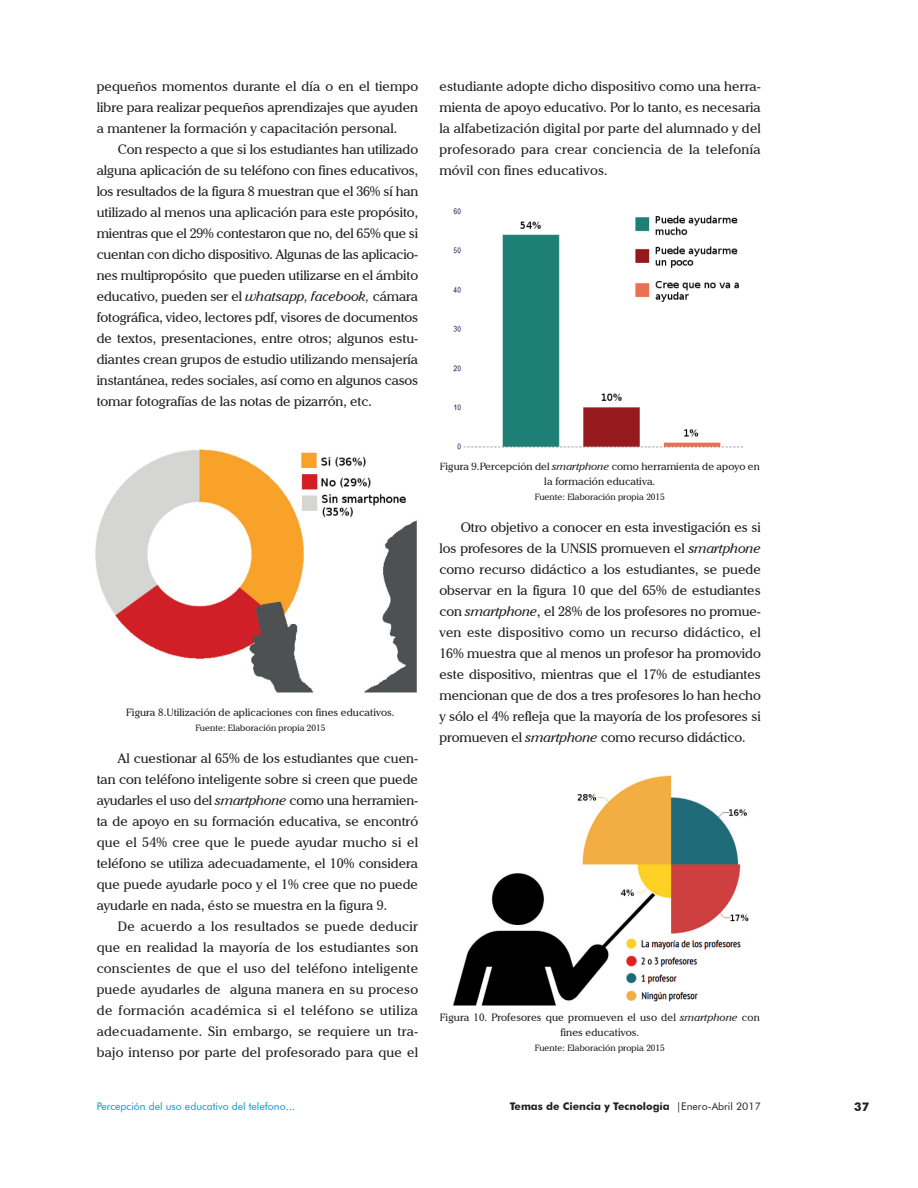
<style>
.page{position:relative;width:918px;height:1188px;background:#fff}
.page>*{position:absolute;margin:0;border:0;box-sizing:border-box;transform-origin:0 0}
.cuerpo{font:13.5px/21px "Cheltenham IT Cby BT";letter-spacing:-.005em;color:#231f20;text-align:justify}
.t1{font:700 12px "Futura BT";color:#231f20}
._1__Cabeza{font:10.5px/15px "Cheltenham IT Cby BT";color:#231f20;text-align:center}
.t2{font:700 10.5px "Futura BT";color:#231f20}
.t3{font:10.5px "Futura BT";color:#0196d7}
._1__Cabeza-2{font:9px "Cheltenham IT Cby BT";color:#231f20}
.s1{font-style:italic}
.s2{font-weight:400}
</style>
<div class="page">
<img style="left:95px;top:449px;width:322px;height:244px">
<img style="left:453px;top:208px;width:291px;height:242px">
<img style="left:453px;top:775px;width:296px;height:230px">
<p class="cuerpo" style="left:97px;top:75px;width:323px">pequeños momentos durante el día o en el tiempo libre para realizar pequeños aprendizajes que ayuden a mantener la formación y capacitación personal.</p>
<p class="cuerpo" style="left:97px;top:138px;width:323px;text-indent:21px">Con respecto a que si los estudiantes han utilizado alguna aplicación de su teléfono con fines educativos, los resultados de la figura 8 muestran que el 36% sí han utilizado al menos una aplicación para este propósito, mientras que el 29% contestaron que no, del 65% que si cuentan con dicho dispositivo. Algunas de las aplicacio&shy;nes multipropósito que pueden utilizarse en el ámbito educativo, pueden ser el <span class="s1">whatsapp, facebook,</span> cámara fotográfica, video, lectores pdf, visores de documentos de textos, presentaciones, entre otros; algunos estu&shy;diantes crean grupos de estudio utilizando mensajería instantánea, redes sociales, así como en algunos casos tomar fotografías de las notas de pizarrón, etc.</p>
<p class="cuerpo" style="left:439px;top:75px;width:323px">estudiante adopte dicho dispositivo como una herra&shy;mienta de apoyo educativo. Por lo tanto, es necesaria la alfabetización digital por parte del alumnado y del profesorado para crear conciencia de la telefonía móvil con fines educativos.</p>
<p class="_1__Cabeza" style="left:126px;top:705px;width:270px">Figura 8.Utilización de aplicaciones con fines educativos.</p>
<p class="_1__Cabeza-2" style="left:195px;top:722px;width:132px">Fuente: Elaboración propia 2015</p>
<p class="cuerpo" style="left:97px;top:747px;width:323px;text-indent:21px">Al cuestionar al 65% de los estudiantes que cuen&shy;tan con teléfono inteligente sobre si creen que puede ayudarles el uso del <span class="s1">smartphone</span> como una herramien&shy;ta de apoyo en su formación educativa, se encontró que el 54% cree que le puede ayudar mucho si el teléfono se utiliza adecuadamente, el 10% considera que puede ayudarle poco y el 1% cree que no puede ayudarle en nada, ésto se muestra en la figura 9.</p>
<p class="cuerpo" style="left:97px;top:915px;width:323px;text-indent:21px">De acuerdo a los resultados se puede deducir que en realidad la mayoría de los estudiantes son conscientes de que el uso del teléfono inteligente puede ayudarles de alguna manera en su proceso de formación académica si el teléfono se utiliza adecuadamente. Sin embargo, se requiere un tra&shy;bajo intenso por parte del profesorado para que el</p>
<p class="_1__Cabeza" style="left:440px;top:459px;width:321px">Figura 9.Percepción del <span class="s1">smartphone</span> como herramienta de apoyo en la formación educativa.</p>
<p class="_1__Cabeza-2" style="left:535px;top:492px;width:132px">Fuente: Elaboración propia 2015</p>
<p class="cuerpo" style="left:439px;top:516px;width:323px;text-indent:21px">Otro objetivo a conocer en esta investigación es si los profesores de la UNSIS promueven el <span class="s1">smartphone </span>como recurso didáctico a los estudiantes, se puede observar en la figura 10 que del 65% de estudiantes con <span class="s1">smartphone</span>, el 28% de los profesores no promue&shy;ven este dispositivo como un recurso didáctico, el 16% muestra que al menos un profesor ha promovido este dispositivo, mientras que el 17% de estudiantes mencionan que de dos a tres profesores lo han hecho y sólo el 4% refleja que la mayoría de los profesores si promueven el <span class="s1">smartphone</span> como recurso didáctico.</p>
<p class="_1__Cabeza" style="left:440px;top:1009px;width:321px">Figura 10. Profesores que promueven el uso del <span class="s1">smartphone</span> con fines educativos.</p>
<p class="_1__Cabeza-2" style="left:535px;top:1042px;width:132px">Fuente: Elaboración propia 2015</p>
<p class="t3" style="left:97px;top:1100px;width:200px">Percepción del uso educativo del telefono...</p>
<p class="t2" style="left:510px;top:1100px;width:253px">Temas de Ciencia y Tecnología <span class="s2">|Enero-Abril 2017</span></p>
<p class="t1" style="left:854px;top:1100px;width:16px">37</p>
</div>
